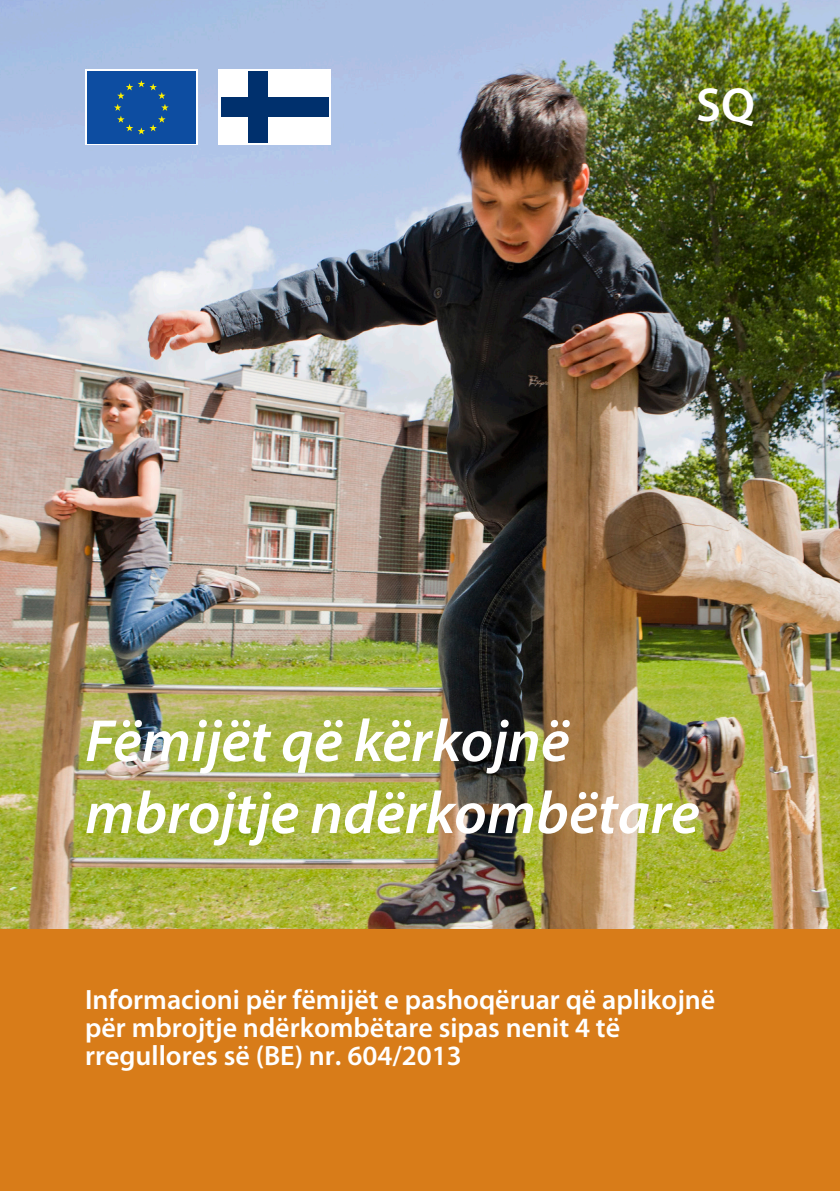
<style>
.page{position:relative;width:840px;height:1191px;background:#fff}
.page>*{position:absolute;margin:0;border:0;box-sizing:border-box;transform-origin:0 0}
.t1{font:italic 600 60px/72px "Myriad Pro";color:#fff}
.Default{font:600 48px "Myriad Pro";color:#fff}
.Default-2{font:600 28px/28px "Myriad Pro";color:#fff}
</style>
<div class="page">
<img style="left:0;top:0;width:839px;height:930px">
<div style="left:85px;top:69px;width:112px;height:76px;background:linear-gradient(to right,#0d4da1,#0d4da1)"></div>
<div style="left:87px;top:72px;width:108px;height:72px;background:#0d4da1"></div>
<svg style="left:114px;top:80px;width:55px;height:54px"></svg>
<div style="left:0;top:930px;width:839px;height:261px;background:#d87c19"></div>
<div style="left:218px;top:69px;width:113px;height:76px;background:#fff"></div>
<div style="left:248px;top:71px;width:20px;height:72px;background:#00306d"></div>
<div style="left:221px;top:98px;width:107px;height:19px;background:#00306d"></div>
<p class="Default" style="left:695px;top:78px;width:60px">SQ</p>
<p class="t1" style="left:85px;top:703px;width:615px">Fëmijët që kërkojnë mbrojtje ndërkombëtare</p>
<p class="Default-2" style="left:85px;top:986px;width:631px">Informacioni për fëmijët e pashoqëruar që aplikojnë për mbrojtje ndërkombëtare sipas nenit 4 të rregullores së (BE) nr. 604/2013</p>
</div>
